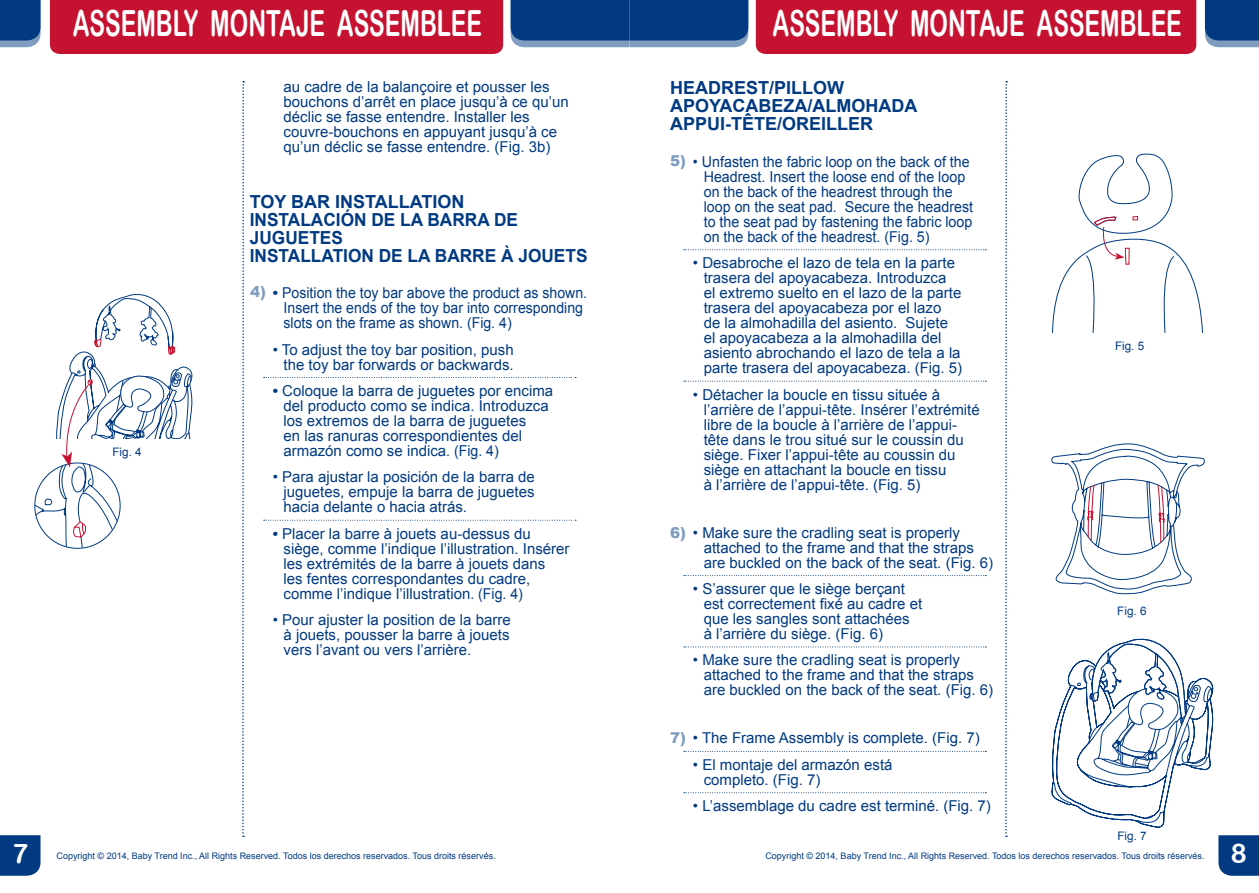
<style>
.page{position:relative;width:1259px;height:893px;background:#fff}
.page>*{position:absolute;margin:0;border:0;box-sizing:border-box;transform-origin:0 0}
.t1{font:36px "Arial Rounded MT Bold";color:#fff;scale:.65 1}
.t2{font:27px "Arial Rounded MT Bold";color:#fff}
.t3{font:700 18px/18px "Arial";color:#013a81}
.t4{font:15px/15px "Arial";color:#013a81}
.t5{font:15px/15px "Arial";color:#013a81;scale:.95 1}
.t6{font:15px/15px "Arial";color:#013a81;scale:.94 1}
.t7{font:900 15px "Arial";color:#809dc0}
.t8{font:11.7px "Arial";color:#013a81}
.t9{font:9px "Arial";color:#013a81}
.s1{font-weight:900;color:#809dc0}
.s2{font-weight:700}
</style>
<div class="page">
<div style="left:50px;top:0;width:453px;height:54px;background:#c41230"></div>
<svg style="left:0;top:0;width:40px;height:47px;background:#164a8b"></svg>
<div style="left:756px;top:0;width:440px;height:54px;background:#c41230"></div>
<svg style="left:510px;top:0;width:238px;height:47px;background:#15498a"></svg>
<svg style="left:1205px;top:0;width:54px;height:47px;background:#164a8b"></svg>
<div style="left:0;top:835px;width:40px;height:41px;background:#013a81"></div>
<svg style="left:242px;top:81px;width:2px;height:756px"></svg>
<svg style="left:1218px;top:835px;width:41px;height:41px;background:#0c4386"></svg>
<svg style="left:1005px;top:81px;width:2px;height:756px"></svg>
<svg style="left:684px;top:249px;width:302px;height:1px"></svg>
<svg style="left:684px;top:381px;width:302px;height:1px"></svg>
<svg style="left:684px;top:575px;width:302px;height:1px"></svg>
<svg style="left:684px;top:647px;width:302px;height:1px"></svg>
<svg style="left:684px;top:751px;width:302px;height:1px"></svg>
<svg style="left:684px;top:792px;width:302px;height:1px"></svg>
<svg style="left:264px;top:377px;width:312px;height:1px"></svg>
<svg style="left:264px;top:520px;width:312px;height:1px"></svg>
<svg style="left:1051px;top:443px;width:154px;height:152px"></svg>
<svg style="left:1052px;top:153px;width:151px;height:180px"></svg>
<svg style="left:1051px;top:638px;width:163px;height:190px"></svg>
<svg style="left:35px;top:294px;width:158px;height:254px"></svg>
<h1 class="t1" style="left:73px;top:2px;width:631px">ASSEMBLY MONTAJE ASSEMBLEE</h1>
<h1 class="t1" style="left:772px;top:2px;width:631px">ASSEMBLY MONTAJE ASSEMBLEE</h1>
<p class="t8" style="left:112px;top:444px;width:31px">Fig. 4</p>
<p class="t4" style="left:284px;top:79px;width:287px">au cadre de la balançoire et pousser les bouchons d’arrêt en place jusqu’à ce qu’un déclic se fasse entendre. Installer les couvre-bouchons en appuyant jusqu’à ce qu’un déclic se fasse entendre. (Fig. 3b)</p>
<p class="t3" style="left:250px;top:193px;width:339px">TOY BAR INSTALLATION<br>INSTALACIÓN DE LA BARRA DE<br>JUGUETES<br>INSTALLATION DE LA BARRE À JOUETS</p>
<p class="t6" style="left:284px;top:286px;width:324px;text-indent:-33px"><span class="s1">4)</span> <span class="s2">•</span> Position the toy bar above the product as shown.<br>Insert the ends of the toy bar into corresponding slots on the frame as shown. (Fig. 4)</p>
<p class="t4" style="left:273px;top:342px;width:242px;text-align:right">• To adjust the toy bar position, push the toy bar forwards or backwards.</p>
<p class="t4" style="left:284px;top:383px;width:271px;text-indent:-11px"><span class="s2">•</span> Coloque la barra de juguetes por encima del producto como se indica. Introduzca los extremos de la barra de juguetes<br>en las ranuras correspondientes del armazón como se indica. (Fig. 4)</p>
<p class="t4" style="left:284px;top:470px;width:253px;text-align:justify;text-indent:-11px">• Para ajustar la posición de la barra de juguetes, empuje la barra de juguetes hacia delante o hacia atrás.</p>
<p class="t4" style="left:284px;top:526px;width:287px;text-indent:-11px"><span class="s2">•</span> Placer la barre à jouets au-dessus du siège, comme l’indique l’illustration. Insérer les extrémités de la barre à jouets dans<br>les fentes correspondantes du cadre, comme l’indique l’illustration. (Fig. 4)</p>
<p class="t4" style="left:284px;top:612px;width:229px;text-align:justify;text-indent:-11px">• Pour ajuster la position de la barre à jouets, pousser la barre à jouets vers l’avant ou vers l’arrière.</p>
<p class="t3" style="left:670px;top:79px;width:249px">HEADREST/PILLOW<br>APOYACABEZA/ALMOHADA<br>APPUI-TÊTE/OREILLER</p>
<p class="t5" style="left:704px;top:154px;width:285px;text-indent:-11px">• Unfasten the fabric loop on the back of the Headrest. Insert the loose end of the loop on the back of the headrest through the loop on the seat pad. Secure the headrest to the seat pad by fastening the fabric loop on the back of the headrest. (Fig. 5)</p>
<p class="t4" style="left:704px;top:256px;width:260px;text-indent:-11px">• Desabroche el lazo de tela en la parte trasera del apoyacabeza. Introduzca<br>el extremo suelto en el lazo de la parte trasera del apoyacabeza por el lazo<br>de la almohadilla del asiento. Sujete el apoyacabeza a la almohadilla del asiento abrochando el lazo de tela a la parte trasera del apoyacabeza. (Fig. 5)</p>
<p class="t4" style="left:704px;top:387px;width:277px;text-indent:-11px">• Détacher la boucle en tissu située à l’arrière de l’appui-tête. Insérer l’extrémité libre de la boucle à l’arrière de l’appui&shy;tête dans le trou situé sur le coussin du siège. Fixer l’appui-tête au coussin du siège en attachant la boucle en tissu<br>à l’arrière de l’appui-tête. (Fig. 5)</p>
<p class="t4" style="left:704px;top:525px;width:291px;text-indent:-11px">• Make sure the cradling seat is properly attached to the frame and that the straps are buckled on the back of the seat. (Fig. 6)</p>
<p class="t4" style="left:704px;top:581px;width:220px;text-indent:-11px">• S’assurer que le siège berçant est correctement fixé au cadre et que les sangles sont attachées<br>à l’arrière du siège. (Fig. 6)</p>
<p class="t4" style="left:704px;top:653px;width:291px;text-indent:-11px">• Make sure the cradling seat is properly attached to the frame and that the straps are buckled on the back of the seat. (Fig. 6)</p>
<p class="t4" style="left:693px;top:731px;width:288px">• The Frame Assembly is complete. (Fig. 7)</p>
<p class="t4" style="left:704px;top:757px;width:190px;text-indent:-11px">• El montaje del armazón está completo. (Fig. 7)</p>
<p class="t4" style="left:693px;top:798px;width:299px">• L’assemblage du cadre est terminé. (Fig. 7)</p>
<p class="t7" style="left:670px;top:150px;width:17px">5)</p>
<p class="t7" style="left:670px;top:522px;width:17px">6)</p>
<p class="t7" style="left:670px;top:726px;width:17px">7)</p>
<p class="t8" style="left:1115px;top:338px;width:31px">Fig. 5</p>
<p class="t8" style="left:1117px;top:603px;width:31px">Fig. 6</p>
<p class="t8" style="left:1117px;top:828px;width:31px">Fig. 7</p>
<h2 class="t2" style="left:12px;top:838px;width:18px">7</h2>
<p class="t9" style="left:57px;top:850px;width:441px">Copyright © 2014, Baby Trend Inc., All Rights Reserved. Todos los derechos reservados. Tous droits réservés.</p>
<p class="t9" style="left:765px;top:850px;width:441px">Copyright © 2014, Baby Trend Inc., All Rights Reserved. Todos los derechos reservados. Tous droits réservés.</p>
<h2 class="t2" style="left:1230px;top:838px;width:18px">8</h2>
</div>
